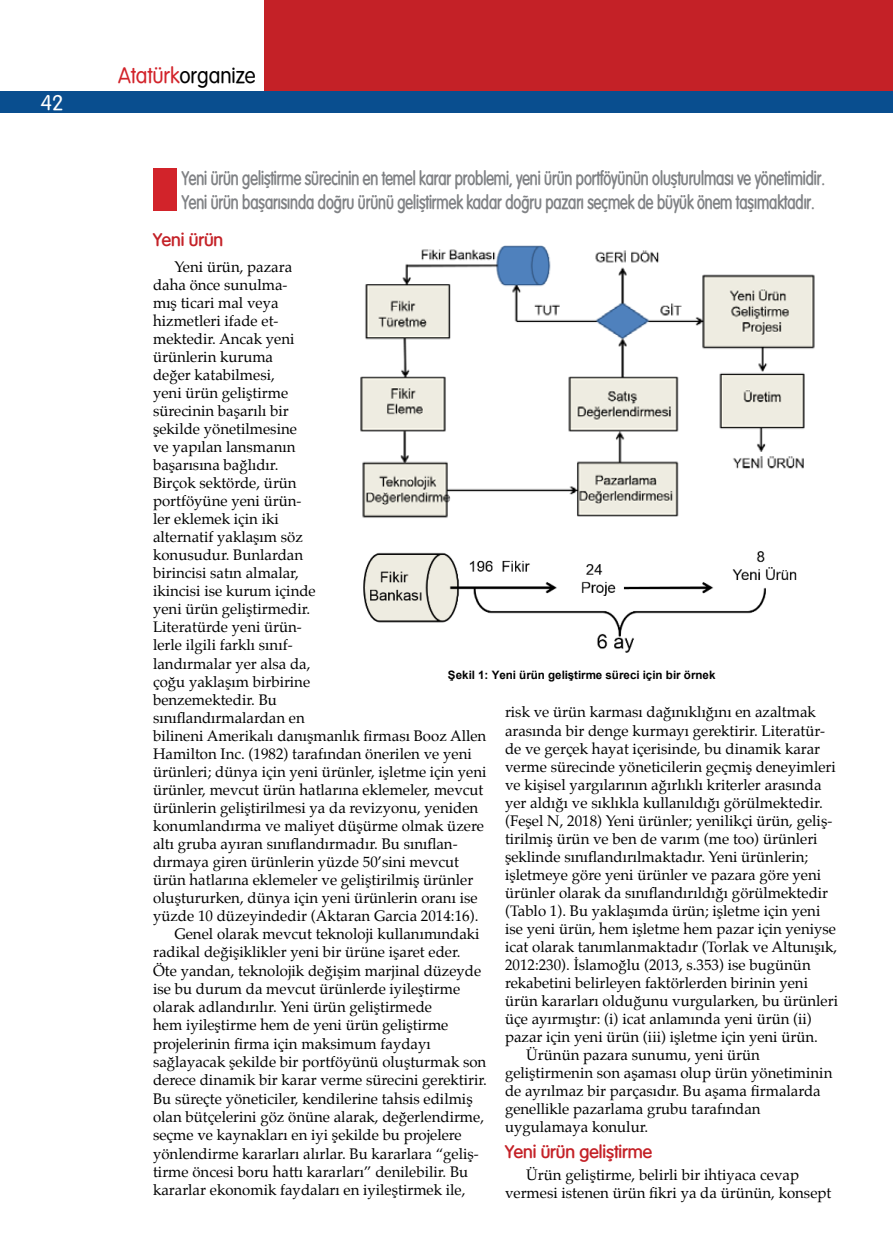
<style>
.page{position:relative;width:893px;height:1255px;background:#fff}
.page>*{position:absolute;margin:0;border:0;box-sizing:border-box;transform-origin:0 0}
.t1{font:500 condensed 22.05px "Vogel";color:#000;scale:1.26 1}
.t2{font:500 21px "Vogel";color:#fff}
.t3{font:700 condensed 19.5px/24px "Vogel";color:#808285}
.t4{font:700 18px "Vogel";color:#c42127}
.t5{font:15px/18px "Palatino";color:#000}
.t6{font:12.6px "Arial";color:#000}
.t7{font:700 12.6px "Arial";color:#000}
.t8{font:700 11.55px "Arial";color:#000}
.s1{color:#d2232a}
</style>
<div class="page">
<div style="left:153px;top:168px;width:23px;height:42px;background:#d2232a"></div>
<img style="left:360px;top:245px;width:455px;height:273px">
<img style="left:363px;top:551px;width:434px;height:102px">
<div style="left:265px;top:0;width:628px;height:102px;background:#c42127"></div>
<div style="left:0;top:91px;width:893px;height:21px;background:#094e8f"></div>
<h2 class="t2" style="left:41px;top:90px;width:24px">42</h2>
<h1 class="t1" style="left:118px;top:62px;width:111px"><span class="s1">Atatürk</span>organize</h1>
<h3 class="t3" style="left:182px;top:166px;width:645px">Yeni ürün geliştirme sürecinin en temel karar problemi, yeni ürün portföyünün oluşturulması ve yönetimidir.<br>Yeni ürün başarısında doğru ürünü geliştirmek kadar doğru pazarı seçmek de büyük önem taşımaktadır.</h3>
<p class="t4" style="left:153px;top:228px;width:72px">Yeni ürün</p>
<p class="t5" style="left:174px;top:259px;width:119px">Yeni ürün, pazara</p>
<p class="t5" style="left:153px;top:277px;width:136px">daha önce sunulma-</p>
<p class="t5" style="left:153px;top:295px;width:127px">mış ticari mal veya</p>
<p class="t5" style="left:153px;top:313px;width:127px">hizmetleri ifade et-</p>
<p class="t5" style="left:153px;top:331px;width:143px">mektedir. Ancak yeni</p>
<p class="t5" style="left:153px;top:349px;width:122px">ürünlerin kuruma</p>
<p class="t5" style="left:153px;top:367px;width:123px">değer katabilmesi,</p>
<p class="t5" style="left:153px;top:385px;width:137px">yeni ürün geliştirme</p>
<p class="t5" style="left:153px;top:403px;width:137px">sürecinin başarılı bir</p>
<p class="t5" style="left:153px;top:421px;width:145px">şekilde yönetilmesine</p>
<p class="t5" style="left:153px;top:439px;width:144px">ve yapılan lansmanın</p>
<p class="t5" style="left:153px;top:457px;width:127px">başarısına bağlıdır.</p>
<p class="t5" style="left:153px;top:475px;width:145px">Birçok sektörde, ürün</p>
<p class="t5" style="left:153px;top:493px;width:150px">portföyüne yeni ürün-</p>
<p class="t5" style="left:153px;top:511px;width:127px">ler eklemek için iki</p>
<p class="t5" style="left:153px;top:529px;width:151px">alternatif yaklaşım söz</p>
<p class="t5" style="left:153px;top:547px;width:152px">konusudur. Bunlardan</p>
<p class="t5" style="left:153px;top:565px;width:147px">birincisi satın almalar,</p>
<p class="t5" style="left:153px;top:583px;width:164px">ikincisi ise kurum içinde</p>
<p class="t5" style="left:153px;top:601px;width:159px">yeni ürün geliştirmedir.</p>
<p class="t5" style="left:153px;top:619px;width:150px">Literatürde yeni ürün-</p>
<p class="t5" style="left:153px;top:637px;width:141px">lerle ilgili farklı sınıf-</p>
<p class="t5" style="left:153px;top:655px;width:159px">landırmalar yer alsa da,</p>
<p class="t5" style="left:153px;top:673px;width:159px">çoğu yaklaşım birbirine</p>
<p class="t5" style="left:153px;top:691px;width:125px">benzemektedir. Bu</p>
<p class="t5" style="left:153px;top:709px;width:153px">sınıflandırmalardan en</p>
<p class="t5" style="left:153px;top:727px;width:335px">bilineni Amerikalı danışmanlık firması Booz Allen</p>
<p class="t5" style="left:153px;top:745px;width:320px">Hamilton Inc. (1982) tarafından önerilen ve yeni</p>
<p class="t5" style="left:153px;top:763px;width:335px">ürünleri; dünya için yeni ürünler, işletme için yeni</p>
<p class="t5" style="left:153px;top:781px;width:332px">ürünler, mevcut ürün hatlarına eklemeler, mevcut</p>
<p class="t5" style="left:153px;top:799px;width:327px">ürünlerin geliştirilmesi ya da revizyonu, yeniden</p>
<p class="t5" style="left:153px;top:817px;width:332px">konumlandırma ve maliyet düşürme olmak üzere</p>
<p class="t5" style="left:153px;top:835px;width:306px">altı gruba ayıran sınıflandırmadır. Bu sınıflan-</p>
<p class="t5" style="left:153px;top:853px;width:308px">dırmaya giren ürünlerin yüzde 50’sini mevcut</p>
<p class="t5" style="left:153px;top:871px;width:322px">ürün hatlarına eklemeler ve geliştirilmiş ürünler</p>
<p class="t5" style="left:153px;top:889px;width:326px">oluştururken, dünya için yeni ürünlerin oranı ise</p>
<p class="t5" style="left:153px;top:907px;width:327px">yüzde 10 düzeyindedir (Aktaran Garcia 2014:16).</p>
<p class="t5" style="left:174px;top:926px;width:307px">Genel olarak mevcut teknoloji kullanımındaki</p>
<p class="t5" style="left:153px;top:944px;width:309px">radikal değişiklikler yeni bir ürüne işaret eder.</p>
<p class="t5" style="left:153px;top:962px;width:330px">Öte yandan, teknolojik değişim marjinal düzeyde</p>
<p class="t5" style="left:153px;top:981px;width:309px">ise bu durum da mevcut ürünlerde iyileştirme</p>
<p class="t5" style="left:153px;top:999px;width:280px">olarak adlandırılır. Yeni ürün geliştirmede</p>
<p class="t5" style="left:153px;top:1017px;width:297px">hem iyileştirme hem de yeni ürün geliştirme</p>
<p class="t5" style="left:153px;top:1035px;width:279px">projelerinin firma için maksimum faydayı</p>
<p class="t5" style="left:153px;top:1054px;width:335px">sağlayacak şekilde bir portföyünü oluşturmak son</p>
<p class="t5" style="left:153px;top:1072px;width:335px">derece dinamik bir karar verme sürecini gerektirir.</p>
<p class="t5" style="left:153px;top:1090px;width:321px">Bu süreçte yöneticiler, kendilerine tahsis edilmiş</p>
<p class="t5" style="left:153px;top:1109px;width:333px">olan bütçelerini göz önüne alarak, değerlendirme,</p>
<p class="t5" style="left:153px;top:1127px;width:310px">seçme ve kaynakları en iyi şekilde bu projelere</p>
<p class="t5" style="left:153px;top:1145px;width:327px">yönlendirme kararları alırlar. Bu kararlara “geliş-</p>
<p class="t5" style="left:153px;top:1163px;width:317px">tirme öncesi boru hattı kararları” denilebilir. Bu</p>
<p class="t5" style="left:153px;top:1181px;width:314px">kararlar ekonomik faydaları en iyileştirmek ile,</p>
<p class="t8" style="left:448px;top:666px;width:269px">Şekil 1: Yeni ürün geliştirme süreci için bir örnek</p>
<p class="t5" style="left:505px;top:704px;width:312px">risk ve ürün karması dağınıklığını en azaltmak</p>
<p class="t5" style="left:505px;top:722px;width:322px">arasında bir denge kurmayı gerektirir. Literatür-</p>
<p class="t5" style="left:505px;top:740px;width:317px">de ve gerçek hayat içerisinde, bu dinamik karar</p>
<p class="t5" style="left:505px;top:758px;width:332px">verme sürecinde yöneticilerin geçmiş deneyimleri</p>
<p class="t5" style="left:505px;top:776px;width:318px">ve kişisel yargılarının ağırlıklı kriterler arasında</p>
<p class="t5" style="left:505px;top:794px;width:319px">yer aldığı ve sıklıkla kullanıldığı görülmektedir.</p>
<p class="t5" style="left:505px;top:812px;width:329px">(Feşel N, 2018) Yeni ürünler; yenilikçi ürün, geliş-</p>
<p class="t5" style="left:505px;top:830px;width:314px">tirilmiş ürün ve ben de varım (me too) ürünleri</p>
<p class="t5" style="left:505px;top:848px;width:305px">şeklinde sınıflandırılmaktadır. Yeni ürünlerin;</p>
<p class="t5" style="left:505px;top:866px;width:318px">işletmeye göre yeni ürünler ve pazara göre yeni</p>
<p class="t5" style="left:505px;top:884px;width:325px">ürünler olarak da sınıflandırıldığı görülmektedir</p>
<p class="t5" style="left:505px;top:902px;width:317px">(Tablo 1). Bu yaklaşımda ürün; işletme için yeni</p>
<p class="t5" style="left:505px;top:920px;width:333px">ise yeni ürün, hem işletme hem pazar için yeniyse</p>
<p class="t5" style="left:505px;top:938px;width:334px">icat olarak tanımlanmaktadır (Torlak ve Altunışık,</p>
<p class="t5" style="left:505px;top:956px;width:307px">2012:230). İslamoğlu (2013, s.353) ise bugünün</p>
<p class="t5" style="left:505px;top:974px;width:305px">rekabetini belirleyen faktörlerden birinin yeni</p>
<p class="t5" style="left:505px;top:992px;width:335px">ürün kararları olduğunu vurgularken, bu ürünleri</p>
<p class="t5" style="left:505px;top:1010px;width:308px">üçe ayırmıştır: (i) icat anlamında yeni ürün (ii)</p>
<p class="t5" style="left:505px;top:1028px;width:314px">pazar için yeni ürün (iii) işletme için yeni ürün.</p>
<p class="t5" style="left:526px;top:1046px;width:235px">Ürünün pazara sunumu, yeni ürün</p>
<p class="t5" style="left:505px;top:1064px;width:329px">geliştirmenin son aşaması olup ürün yönetiminin</p>
<p class="t5" style="left:505px;top:1082px;width:317px">de ayrılmaz bir parçasıdır. Bu aşama firmalarda</p>
<p class="t5" style="left:505px;top:1100px;width:257px">genellikle pazarlama grubu tarafından</p>
<p class="t5" style="left:505px;top:1118px;width:145px">uygulamaya konulur.</p>
<p class="t4" style="left:505px;top:1140px;width:149px">Yeni ürün geliştirme</p>
<p class="t5" style="left:505px;top:1166px;width:328px;text-indent:21px">Ürün geliştirme, belirli bir ihtiyaca cevap vermesi istenen ürün fikri ya da ürünün, konsept</p>
<p class="t7" style="left:344px;top:791px;width:207px">Tablo1: Yeni ürün sınıflandırılması</p>
<p class="t6" style="left:476px;top:808px;width:225px">İşletme için yeni İşletme için yeni değil</p>
<p class="t6" style="left:349px;top:825px;width:83px">Pazar için yeni</p>
<p class="t6" style="left:580px;top:825px;width:76px">Yeni pazarlar</p>
<p class="t6" style="left:349px;top:842px;width:198px">Pazar için yeni değil Yeni Ürünler</p>
<p class="t6" style="left:580px;top:842px;width:87px">Mevcut Ürünler</p>
</div>
